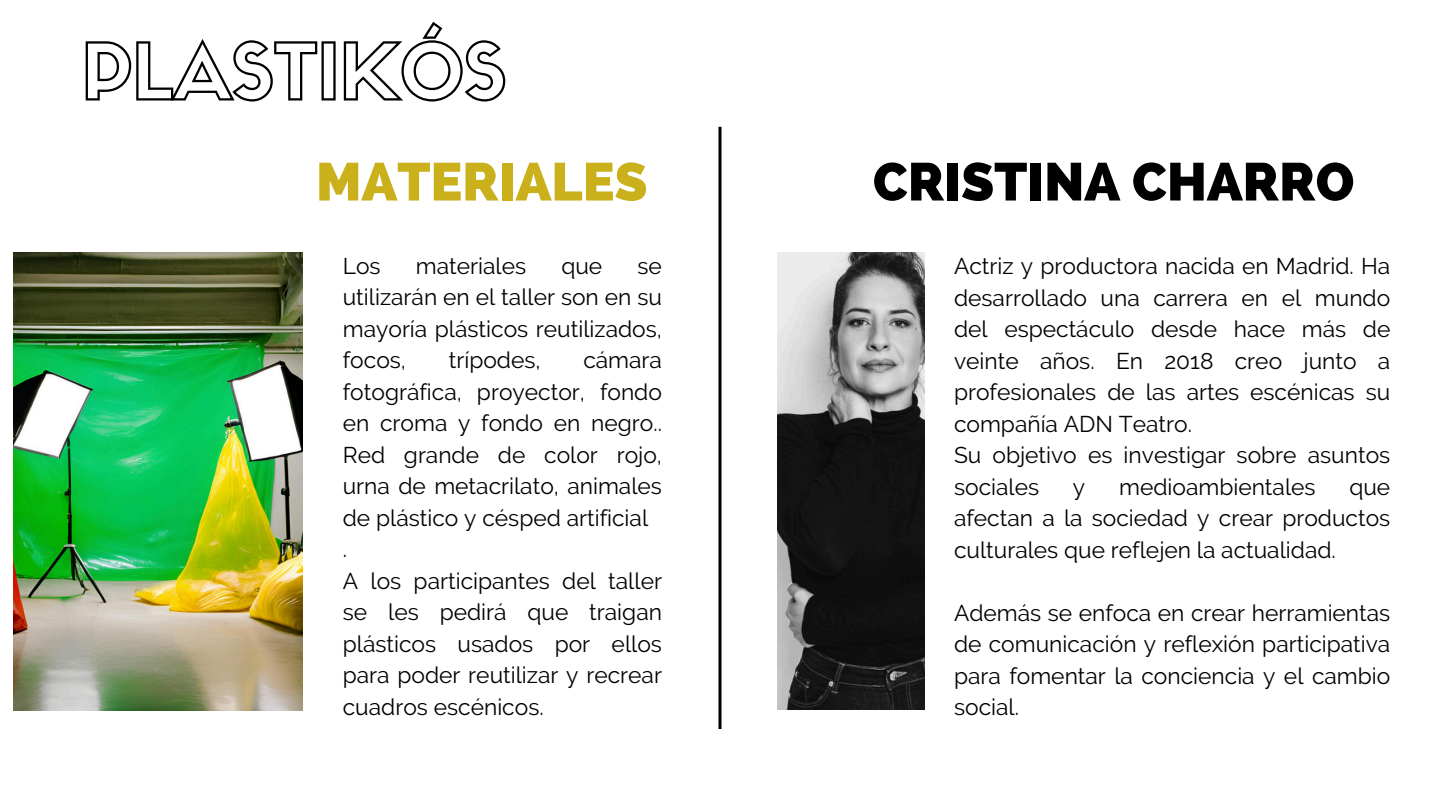
<style>
.page{position:relative;width:1440px;height:810px;background:#fff}
.page>*{position:absolute;margin:0;border:0;box-sizing:border-box;transform-origin:0 0}
.t1{font:76.4px "Sifonn Basic Outline";letter-spacing:-.015em;color:#000}
.t2{font:800 53.2px "Raleway";color:#000}
.t3{font:800 53.2px "Raleway";color:#cab01b}
.t4{font:22.8px/31.5px "Raleway";color:#000;text-align:justify}
</style>
<div class="page">
<img style="left:777px;top:253px;width:147px;height:457px">
<img style="left:14px;top:253px;width:289px;height:457px">
<hr style="left:718px;top:127px;width:3px;height:602px;background:#000">
<p class="t1" style="left:81px;top:42px;width:428px">PLASTIKÓS</p>
<p class="t3" style="left:316px;top:151px;width:333px">MATERIALES</p>
<p class="t4" style="left:343px;top:250px;width:39px">Los</p>
<p class="t4" style="left:416px;top:250px;width:112px">materiales</p>
<p class="t4" style="left:561px;top:250px;width:42px">que</p>
<p class="t4" style="left:343px;top:250px;width:321px;text-indent:295px">se utilizarán en el taller son en su mayoría plásticos reutilizados, focos,</p>
<p class="t4" style="left:343px;top:344px;width:321px;text-indent:241px">cámara fotográfica, proyector, fondo en croma y fondo en negro..<br>Red grande de color rojo, urna de metacrilato, animales de plástico y césped artificial</p>
<p class="t4" style="left:343px;top:533px;width:6px">.</p>
<p class="t4" style="left:343px;top:565px;width:321px">A los participantes del taller se les pedirá que traigan plásticos usados por ellos para poder reutilizar y recrear cuadros escénicos.</p>
<p class="t4" style="left:449px;top:344px;width:93px">trípodes,</p>
<p class="t2" style="left:873px;top:151px;width:483px">CRISTINA CHARRO</p>
<p class="t4" style="left:954px;top:251px;width:438px">Actriz y productora nacida en Madrid. Ha desarrollado una carrera en el mundo del espectáculo desde hace más de veinte años. En 2018 creo junto a profesionales de las artes escénicas su compañía ADN Teatro.</p>
<p class="t4" style="left:954px;top:440px;width:438px">Su objetivo es investigar sobre asuntos sociales</p>
<p class="t4" style="left:1073px;top:471px;width:14px">y</p>
<p class="t4" style="left:1119px;top:471px;width:198px">medioambientales</p>
<p class="t4" style="left:954px;top:471px;width:438px;text-indent:395px">que afectan a la sociedad y crear productos culturales que reflejen la actualidad.</p>
<h2 class="t4" style="left:954px;top:597px;width:438px">Además se enfoca en crear herramientas de comunicación y reflexión participativa para fomentar la conciencia y el cambio social.</h2>
</div>
